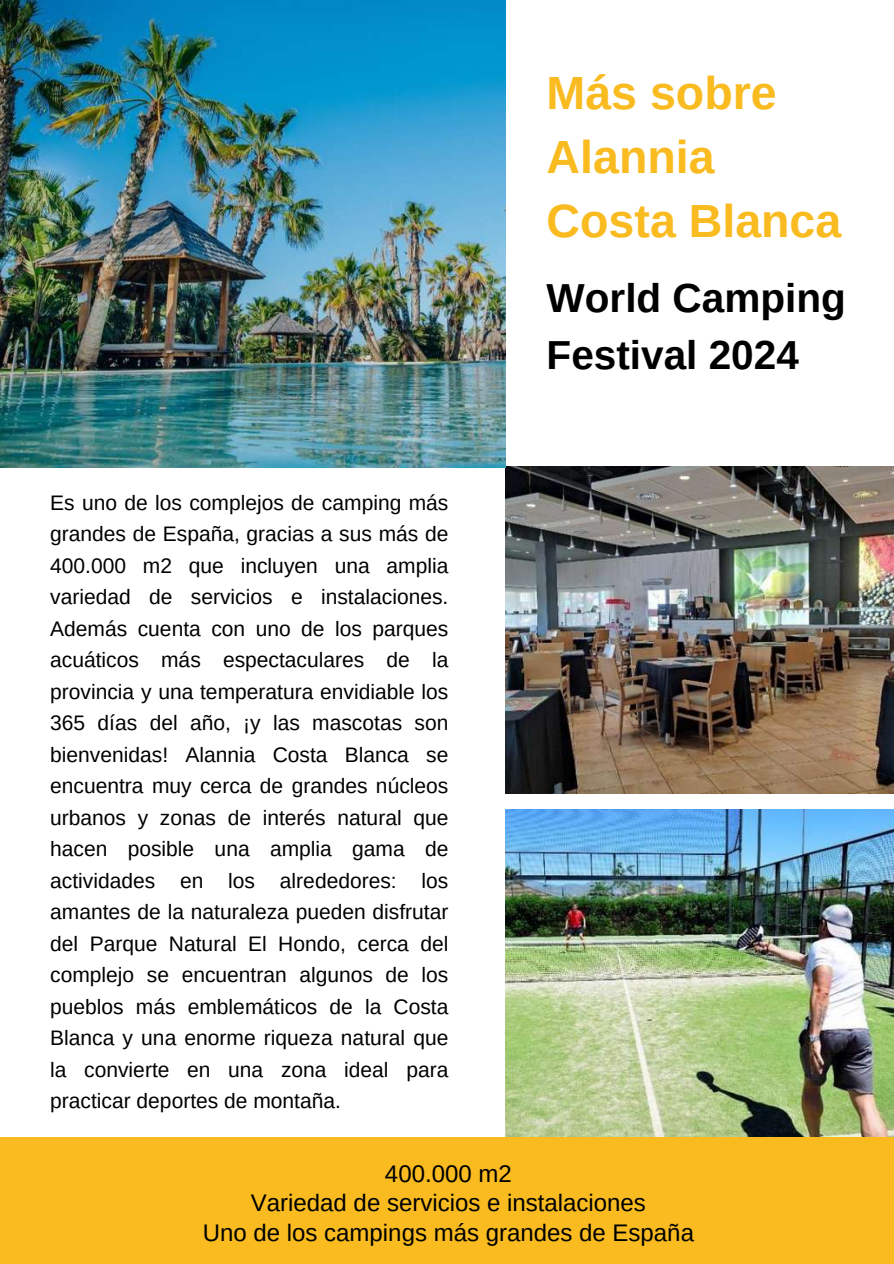
<style>
.page{position:relative;width:894px;height:1264px;background:#fff}
.page>*{position:absolute;margin:0;border:0;box-sizing:border-box;transform-origin:0 0}
.t1{font:700 46.5px/64.2px "Arimo";color:#f9bb1f}
.t2{font:700 40.5px/56.2px "Arimo";color:#000}
.t3{font:24px/29.2px "Arimo";color:#000;text-align:center}
.t4{font:21px/31.5px "Arimo";color:#000;text-align:justify}
</style>
<div class="page">
<img style="left:505px;top:466px;width:388px;height:328px">
<img style="left:505px;top:809px;width:388px;height:327px">
<div style="left:0;top:1136px;width:893px;height:127px;background:#f9bb1f"></div>
<img style="left:0;top:0;width:505px;height:467px">
<h1 class="t1" style="left:546px;top:60px;width:296px">Más sobre<br>Alannia<br>Costa Blanca</h1>
<p class="t4" style="left:50px;top:486px;width:399px">Es uno de los complejos de camping más grandes de España, gracias a sus más de 400.000 m2 que incluyen una amplia variedad de servicios e instalaciones.<br>Además cuenta con uno de los parques acuáticos más espectaculares de la provincia y una temperatura envidiable los 365 días del año, ¡y las mascotas son bienvenidas! Alannia Costa Blanca se encuentra muy cerca de grandes núcleos urbanos y zonas de interés natural que hacen posible una amplia gama de actividades en los alrededores: los amantes de la naturaleza pueden disfrutar del Parque Natural El Hondo, cerca del complejo se encuentran algunos de los pueblos más emblemáticos de la Costa Blanca y una enorme riqueza natural que la convierte en una zona ideal para practicar deportes de montaña.</p>
<h2 class="t2" style="left:546px;top:270px;width:301px">World Camping<br>Festival 2024</h2>
<p class="t3" style="left:203px;top:1158px;width:492px">400.000 m2<br>Variedad de servicios e instalaciones<br>Uno de los campings más grandes de España</p>
</div>
